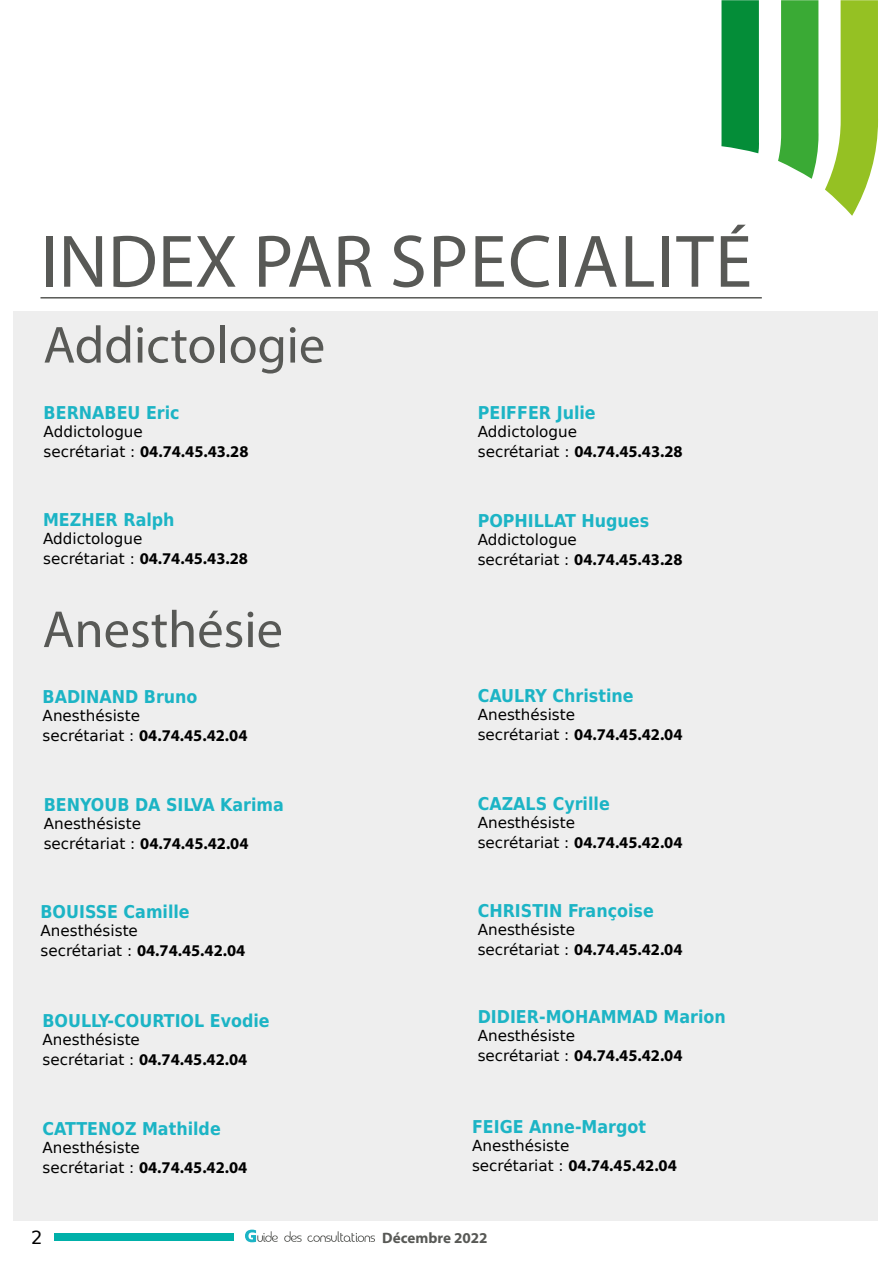
<style>
.page{position:relative;width:893px;height:1263px;background:#fff}
.page>*{position:absolute;margin:0;border:0;box-sizing:border-box;transform-origin:0 0}
.t1{font:75px "Myriad Pro";letter-spacing:.02em;color:#585956}
.t2{font:52.5px "Myriad Pro";color:#585956}
.t3{font:18px "DejaVu Sans";color:#000}
.t4{font:700 17.7px "DejaVu Sans Condensed";color:#1cb4c5}
.t5{font:700 16.5px "Myriad Pro";color:#000}
.t6{font:15.15px "DejaVu Sans";color:#000}
.t7{font:700 15.15px "Myriad Pro";color:#585956}
.s1{font-family:"DejaVu Sans";font-weight:400;font-size:15.15px}
</style>
<div class="page">
<div style="left:54px;top:1234px;width:179px;height:7px;background:#00b0a9"></div>
<svg style="left:245px;top:1229px;width:33px;height:13px"></svg>
<svg style="left:284px;top:1231px;width:91px;height:11px"></svg>
<svg style="left:721px;top:0;width:38px;height:153px;background:#0e9140"></svg>
<svg style="left:778px;top:0;width:40px;height:179px;background:#52b44e"></svg>
<svg style="left:825px;top:0;width:53px;height:216px"></svg>
<div style="left:14px;top:310px;width:864px;height:910px;background:#eee"></div>
<hr style="left:40px;top:297px;width:722px;height:2px;background:#585956">
<h1 class="t1" style="left:40px;top:215px;width:713px">INDEX PAR SPECIALITÉ</h1>
<h2 class="t2" style="left:43px;top:313px;width:283px">Addictologie</h2>
<p class="t4" style="left:44px;top:398px;width:138px">BERNABEU Eric</p>
<p class="t6" style="left:44px;top:419px;width:101px">Addictologue</p>
<p class="t5" style="left:44px;top:440px;width:206px"><span class="s1">secrétariat :</span> 04.74.45.43.28</p>
<p class="t4" style="left:478px;top:398px;width:119px">PEIFFER Julie</p>
<p class="t6" style="left:478px;top:419px;width:101px">Addictologue</p>
<p class="t5" style="left:478px;top:440px;width:206px"><span class="s1">secrétariat :</span> 04.74.45.43.28</p>
<p class="t4" style="left:43px;top:505px;width:133px">MEZHER Ralph</p>
<p class="t6" style="left:43px;top:526px;width:101px">Addictologue</p>
<p class="t5" style="left:43px;top:547px;width:206px"><span class="s1">secrétariat :</span> 04.74.45.43.28</p>
<h2 class="t2" style="left:43px;top:597px;width:242px">Anesthésie</h2>
<p class="t4" style="left:43px;top:682px;width:156px">BADINAND Bruno</p>
<p class="t6" style="left:43px;top:703px;width:99px">Anesthésiste</p>
<p class="t5" style="left:43px;top:724px;width:206px"><span class="s1">secrétariat :</span> 04.74.45.42.04</p>
<p class="t4" style="left:44px;top:790px;width:242px">BENYOUB DA SILVA Karima</p>
<p class="t6" style="left:44px;top:811px;width:99px">Anesthésiste</p>
<p class="t5" style="left:44px;top:832px;width:206px"><span class="s1">secrétariat :</span> 04.74.45.42.04</p>
<p class="t4" style="left:40px;top:897px;width:151px">BOUISSE Camille</p>
<p class="t6" style="left:40px;top:919px;width:99px">Anesthésiste</p>
<p class="t5" style="left:40px;top:940px;width:206px"><span class="s1">secrétariat :</span> 04.74.45.42.04</p>
<p class="t4" style="left:43px;top:1006px;width:229px">BOULLY-COURTIOL Evodie</p>
<p class="t6" style="left:43px;top:1027px;width:99px">Anesthésiste</p>
<p class="t5" style="left:43px;top:1048px;width:206px"><span class="s1">secrétariat :</span> 04.74.45.42.04</p>
<p class="t4" style="left:43px;top:1114px;width:180px">CATTENOZ Mathilde</p>
<p class="t6" style="left:43px;top:1135px;width:99px">Anesthésiste</p>
<p class="t5" style="left:43px;top:1156px;width:206px"><span class="s1">secrétariat :</span> 04.74.45.42.04</p>
<p class="t4" style="left:478px;top:506px;width:173px">POPHILLAT Hugues</p>
<p class="t6" style="left:478px;top:527px;width:101px">Addictologue</p>
<p class="t5" style="left:478px;top:548px;width:206px"><span class="s1">secrétariat :</span> 04.74.45.43.28</p>
<p class="t4" style="left:478px;top:681px;width:157px">CAULRY Christine</p>
<p class="t6" style="left:478px;top:702px;width:99px">Anesthésiste</p>
<p class="t5" style="left:478px;top:723px;width:206px"><span class="s1">secrétariat :</span> 04.74.45.42.04</p>
<p class="t4" style="left:478px;top:789px;width:134px">CAZALS Cyrille</p>
<p class="t6" style="left:478px;top:810px;width:99px">Anesthésiste</p>
<p class="t5" style="left:478px;top:831px;width:206px"><span class="s1">secrétariat :</span> 04.74.45.42.04</p>
<p class="t4" style="left:478px;top:896px;width:178px">CHRISTIN Françoise</p>
<p class="t6" style="left:478px;top:918px;width:99px">Anesthésiste</p>
<p class="t5" style="left:478px;top:939px;width:206px"><span class="s1">secrétariat :</span> 04.74.45.42.04</p>
<p class="t4" style="left:478px;top:1002px;width:250px">DIDIER-MOHAMMAD Marion</p>
<p class="t6" style="left:478px;top:1023px;width:99px">Anesthésiste</p>
<p class="t5" style="left:478px;top:1044px;width:206px"><span class="s1">secrétariat :</span> 04.74.45.42.04</p>
<p class="t4" style="left:472px;top:1112px;width:175px">FEIGE Anne-Margot</p>
<p class="t6" style="left:472px;top:1133px;width:99px">Anesthésiste</p>
<p class="t5" style="left:472px;top:1154px;width:206px"><span class="s1">secrétariat :</span> 04.74.45.42.04</p>
<p class="t3" style="left:31px;top:1223px;width:13px">2</p>
<p class="t7" style="left:382px;top:1228px;width:107px">Décembre 2022</p>
</div>
